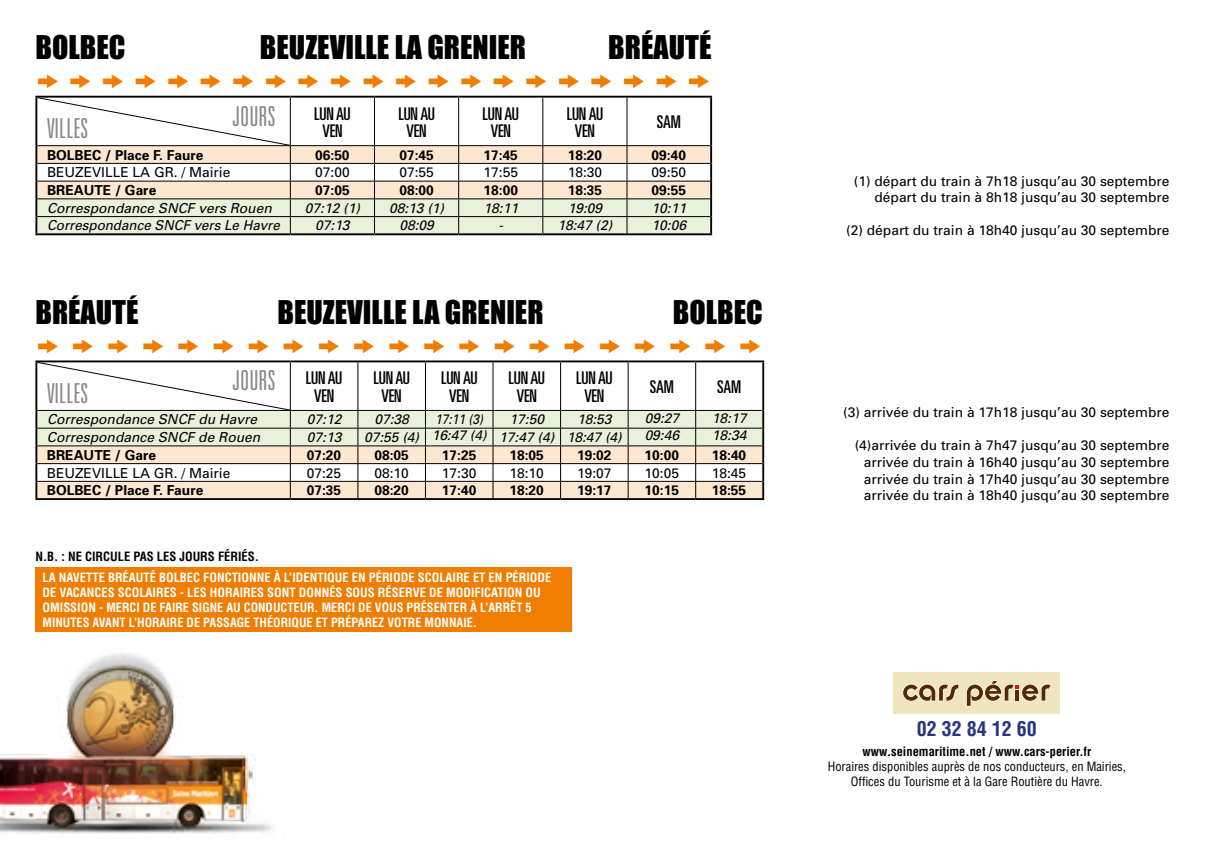
<style>
.page{position:relative;width:1205px;height:851px;background:#fff}
.page>*{position:absolute;margin:0;border:0;box-sizing:border-box;transform-origin:0 0}
.t1{font:30px "Impact";color:#000}
.t2{font:300 ultra-condensed 27.5px "Univers";color:#878787}
.t3{font:25px "Zeal";letter-spacing:.3em;color:#ef7d00}
.t4{font:25px "Zeal";letter-spacing:.405em;color:#ef7d00}
.t5{font:700 condensed 20px "Helvetica";color:#283583}
.t6{font:ultra-condensed 17.5px/17.5px "Univers";letter-spacing:-.01em;color:#000;text-align:center}
.t7{font:13.75px/16.5px "Univers";color:#000;text-align:right}
.t8{font:italic 13.75px "Univers";color:#000}
.t9{font:700 13.75px "Univers";color:#000}
.t10{font:italic 13.75px "Univers";color:#000;scale:.87 1}
.t11{font:700 condensed 12.5px/15px "Helvetica";color:#fff}
.t12{font:condensed 12.5px/15px "Helvetica";color:#000;text-align:center}
.t13{font:700 condensed 12.5px "Helvetica";color:#000}
</style>
<div class="page">
<hr style="left:35px;top:96px;width:255px;height:2px;background:#000">
<hr style="left:290px;top:96px;width:84px;height:2px;background:#000">
<hr style="left:374px;top:96px;width:85px;height:2px;background:#000">
<hr style="left:459px;top:96px;width:84px;height:2px;background:#000">
<hr style="left:543px;top:96px;width:84px;height:2px;background:#000">
<hr style="left:627px;top:96px;width:85px;height:2px;background:#000">
<hr style="left:35px;top:233px;width:255px;height:2px;background:#000">
<hr style="left:290px;top:233px;width:84px;height:2px;background:#000">
<hr style="left:374px;top:233px;width:85px;height:2px;background:#000">
<hr style="left:459px;top:233px;width:84px;height:2px;background:#000">
<hr style="left:543px;top:233px;width:84px;height:2px;background:#000">
<hr style="left:627px;top:233px;width:85px;height:2px;background:#000">
<svg style="left:35px;top:98px;width:677px;height:136px"></svg>
<hr style="left:35px;top:360px;width:255px;height:2px;background:#000">
<hr style="left:290px;top:360px;width:68px;height:2px;background:#000">
<hr style="left:358px;top:360px;width:67px;height:2px;background:#000">
<hr style="left:425px;top:360px;width:68px;height:2px;background:#000">
<hr style="left:493px;top:360px;width:67px;height:2px;background:#000">
<hr style="left:560px;top:360px;width:68px;height:2px;background:#000">
<hr style="left:628px;top:360px;width:68px;height:2px;background:#000">
<hr style="left:696px;top:360px;width:68px;height:2px;background:#000">
<hr style="left:35px;top:498px;width:255px;height:2px;background:#000">
<hr style="left:290px;top:498px;width:68px;height:2px;background:#000">
<hr style="left:358px;top:498px;width:67px;height:2px;background:#000">
<hr style="left:425px;top:498px;width:68px;height:2px;background:#000">
<hr style="left:493px;top:498px;width:67px;height:2px;background:#000">
<hr style="left:560px;top:498px;width:68px;height:2px;background:#000">
<hr style="left:628px;top:498px;width:68px;height:2px;background:#000">
<hr style="left:696px;top:498px;width:68px;height:2px;background:#000">
<svg style="left:35px;top:362px;width:729px;height:137px"></svg>
<div style="left:35px;top:567px;width:536px;height:64px;background:#ef7d00"></div>
<div style="left:893px;top:671px;width:167px;height:42px;background:#efe5bf"></div>
<svg style="left:902px;top:684px;width:57px;height:17px"></svg>
<svg style="left:966px;top:680px;width:85px;height:26px"></svg>
<img style="left:0;top:653px;width:271px;height:181px">
<h1 class="t1" style="left:35px;top:24px;width:91px">BOLBEC</h1>
<h1 class="t1" style="left:260px;top:24px;width:268px">BEUZEVILLE LA GRENIER</h1>
<h1 class="t1" style="left:608px;top:24px;width:105px">BRÉAUTÉ</h1>
<h3 class="t3" style="left:35px;top:69px;width:678px">kkkkkkkkkkkkkkkkkkkkk</h3>
<h2 class="t2" style="left:47px;top:114px;width:43px">VILLES</h2>
<h2 class="t2" style="left:232px;top:102px;width:44px">JOURS</h2>
<p class="t6" style="left:314px;top:105px;width:38px">LUN AU<br>VEN</p>
<p class="t6" style="left:398px;top:105px;width:38px">LUN AU<br>VEN</p>
<p class="t6" style="left:482px;top:105px;width:38px">LUN AU<br>VEN</p>
<p class="t6" style="left:567px;top:105px;width:38px">LUN AU<br>VEN</p>
<p class="t6" style="left:657px;top:113px;width:25px">SAM</p>
<p class="t9" style="left:47px;top:147px;width:158px">BOLBEC / Place F. Faure</p>
<p class="t9" style="left:315px;top:147px;width:36px">06:50</p>
<p class="t9" style="left:399px;top:147px;width:36px">07:45</p>
<p class="t9" style="left:483px;top:147px;width:36px">17:45</p>
<p class="t9" style="left:568px;top:147px;width:36px">18:20</p>
<p class="t9" style="left:651px;top:147px;width:36px">09:40</p>
<p class="t7" style="left:47px;top:164px;width:185px">BEUZEVILLE LA GR. / Mairie</p>
<p class="t7" style="left:315px;top:164px;width:36px">07:00</p>
<p class="t7" style="left:399px;top:164px;width:36px">07:55</p>
<p class="t7" style="left:483px;top:164px;width:36px">17:55</p>
<p class="t7" style="left:568px;top:164px;width:36px">18:30</p>
<p class="t7" style="left:651px;top:164px;width:36px">09:50</p>
<p class="t9" style="left:47px;top:182px;width:111px">BREAUTE / Gare</p>
<p class="t9" style="left:315px;top:182px;width:36px">07:05</p>
<p class="t9" style="left:399px;top:182px;width:36px">08:00</p>
<p class="t9" style="left:483px;top:182px;width:36px">18:00</p>
<p class="t9" style="left:568px;top:182px;width:36px">18:35</p>
<p class="t9" style="left:651px;top:182px;width:36px">09:55</p>
<p class="t8" style="left:47px;top:200px;width:226px">Correspondance SNCF vers Rouen</p>
<p class="t8" style="left:305px;top:200px;width:57px">07:12 (1)</p>
<p class="t8" style="left:389px;top:200px;width:57px">08:13 (1)</p>
<p class="t8" style="left:483px;top:200px;width:36px">18:11</p>
<p class="t8" style="left:568px;top:200px;width:36px">19:09</p>
<p class="t8" style="left:651px;top:200px;width:36px">10:11</p>
<p class="t8" style="left:47px;top:217px;width:234px">Correspondance SNCF vers Le Havre</p>
<p class="t8" style="left:315px;top:217px;width:36px">07:13</p>
<p class="t8" style="left:399px;top:217px;width:36px">08:09</p>
<p class="t8" style="left:498px;top:217px;width:6px">-</p>
<p class="t8" style="left:557px;top:217px;width:57px">18:47 (2)</p>
<p class="t8" style="left:651px;top:217px;width:36px">10:06</p>
<h1 class="t1" style="left:35px;top:289px;width:105px">BRÉAUTÉ</h1>
<h1 class="t1" style="left:277px;top:289px;width:268px">BEUZEVILLE LA GRENIER</h1>
<h1 class="t1" style="left:673px;top:289px;width:91px">BOLBEC</h1>
<h3 class="t4" style="left:35px;top:334px;width:729px">kkkkkkkkkkkkkkkkkkkkk</h3>
<h2 class="t2" style="left:47px;top:379px;width:43px">VILLES</h2>
<h2 class="t2" style="left:232px;top:366px;width:111px">JOURS <sup>LUN</sup> <sup>AU</sup></h2>
<p class="t6" style="left:314px;top:387px;width:22px">VEN</p>
<p class="t6" style="left:373px;top:369px;width:38px">LUN AU<br>VEN</p>
<p class="t6" style="left:441px;top:369px;width:38px">LUN AU<br>VEN</p>
<p class="t6" style="left:508px;top:369px;width:38px">LUN AU<br>VEN</p>
<p class="t6" style="left:576px;top:369px;width:38px">LUN AU<br>VEN</p>
<p class="t6" style="left:650px;top:378px;width:25px">SAM</p>
<p class="t6" style="left:717px;top:378px;width:25px">SAM</p>
<p class="t8" style="left:47px;top:411px;width:212px">Correspondance SNCF du Havre</p>
<p class="t8" style="left:307px;top:411px;width:36px">07:12</p>
<p class="t8" style="left:374px;top:411px;width:36px">07:38</p>
<p class="t10" style="left:435px;top:411px;width:57px">17:11 (3)</p>
<p class="t8" style="left:509px;top:411px;width:36px">17:50</p>
<p class="t8" style="left:577px;top:411px;width:36px">18:53</p>
<p class="t8" style="left:645px;top:409px;width:36px">09:27</p>
<p class="t8" style="left:712px;top:409px;width:36px">18:17</p>
<p class="t8" style="left:47px;top:429px;width:215px">Correspondance SNCF de Rouen</p>
<p class="t8" style="left:307px;top:429px;width:36px">07:13</p>
<p class="t8" style="left:364px;top:429px;width:259px">07:55 (4) 16:47 (4) 17:47 (4) 18:47 (4)</p>
<p class="t8" style="left:645px;top:427px;width:36px">09:46</p>
<p class="t8" style="left:712px;top:427px;width:36px">18:34</p>
<p class="t9" style="left:47px;top:447px;width:111px">BREAUTE / Gare</p>
<p class="t9" style="left:307px;top:447px;width:36px">07:20</p>
<p class="t9" style="left:374px;top:447px;width:36px">08:05</p>
<p class="t9" style="left:442px;top:447px;width:36px">17:25</p>
<p class="t9" style="left:509px;top:447px;width:36px">18:05</p>
<p class="t9" style="left:577px;top:447px;width:36px">19:02</p>
<p class="t9" style="left:645px;top:447px;width:36px">10:00</p>
<p class="t9" style="left:712px;top:447px;width:36px">18:40</p>
<p class="t7" style="left:47px;top:464px;width:185px">BEUZEVILLE LA GR. / Mairie</p>
<p class="t7" style="left:307px;top:464px;width:36px">07:25</p>
<p class="t7" style="left:374px;top:464px;width:36px">08:10</p>
<p class="t7" style="left:442px;top:464px;width:36px">17:30</p>
<p class="t7" style="left:509px;top:464px;width:36px">18:10</p>
<p class="t7" style="left:577px;top:464px;width:36px">19:07</p>
<p class="t7" style="left:644px;top:464px;width:36px">10:05</p>
<p class="t7" style="left:712px;top:464px;width:36px">18:45</p>
<p class="t9" style="left:47px;top:482px;width:158px">BOLBEC / Place F. Faure</p>
<p class="t9" style="left:307px;top:482px;width:36px">07:35</p>
<p class="t9" style="left:374px;top:482px;width:36px">08:20</p>
<p class="t9" style="left:442px;top:482px;width:36px">17:40</p>
<p class="t9" style="left:509px;top:482px;width:36px">18:20</p>
<p class="t9" style="left:577px;top:482px;width:36px">19:17</p>
<p class="t9" style="left:644px;top:482px;width:36px">10:15</p>
<p class="t9" style="left:712px;top:482px;width:36px">18:55</p>
<p class="t13" style="left:35px;top:549px;width:225px">N.B. : NE CIRCULE PAS LES JOURS FÉRIÉS.</p>
<p class="t11" style="left:43px;top:569px;width:510px">LA NAVETTE BRÉAUTÉ BOLBEC FONCTIONNE À L’IDENTIQUE EN PÉRIODE SCOLAIRE ET EN PÉRIODE DE VACANCES SCOLAIRES - LES HORAIRES SONT DONNÉS SOUS RÉSERVE DE MODIFICATION OU OMISSION - MERCI DE FAIRE SIGNE AU CONDUCTEUR. MERCI DE VOUS PRÉSENTER À L’ARRÊT 5<br>MINUTES AVANT L’HORAIRE DE PASSAGE THÉORIQUE ET PRÉPAREZ VOTRE MONNAIE.</p>
<p class="t7" style="left:854px;top:173px;width:317px">(1) départ du train à 7h18 jusqu’au 30 septembre départ du train à 8h18 jusqu’au 30 septembre</p>
<p class="t7" style="left:846px;top:222px;width:325px">(2) départ du train à 18h40 jusqu’au 30 septembre</p>
<p class="t7" style="left:843px;top:404px;width:328px">(3) arrivée du train à 17h18 jusqu’au 30 septembre</p>
<p class="t7" style="left:864px;top:437px;width:307px;text-align:justify;text-indent:-9px">(4)arrivée du train à 7h47 jusqu’au 30 septembre arrivée du train à 16h40 jusqu’au 30 septembre arrivée du train à 17h40 jusqu’au 30 septembre arrivée du train à 18h40 jusqu’au 30 septembre</p>
<h3 class="t5" style="left:917px;top:716px;width:121px">02 32 84 12 60</h3>
<p class="t13" style="left:862px;top:744px;width:230px">www.seinemaritime.net / www.cars-perier.fr</p>
<p class="t12" style="left:828px;top:758px;width:300px">Horaires disponibles auprès de nos conducteurs, en Mairies,<br>Offices du Tourisme et à la Gare Routière du Havre.</p>
</div>
